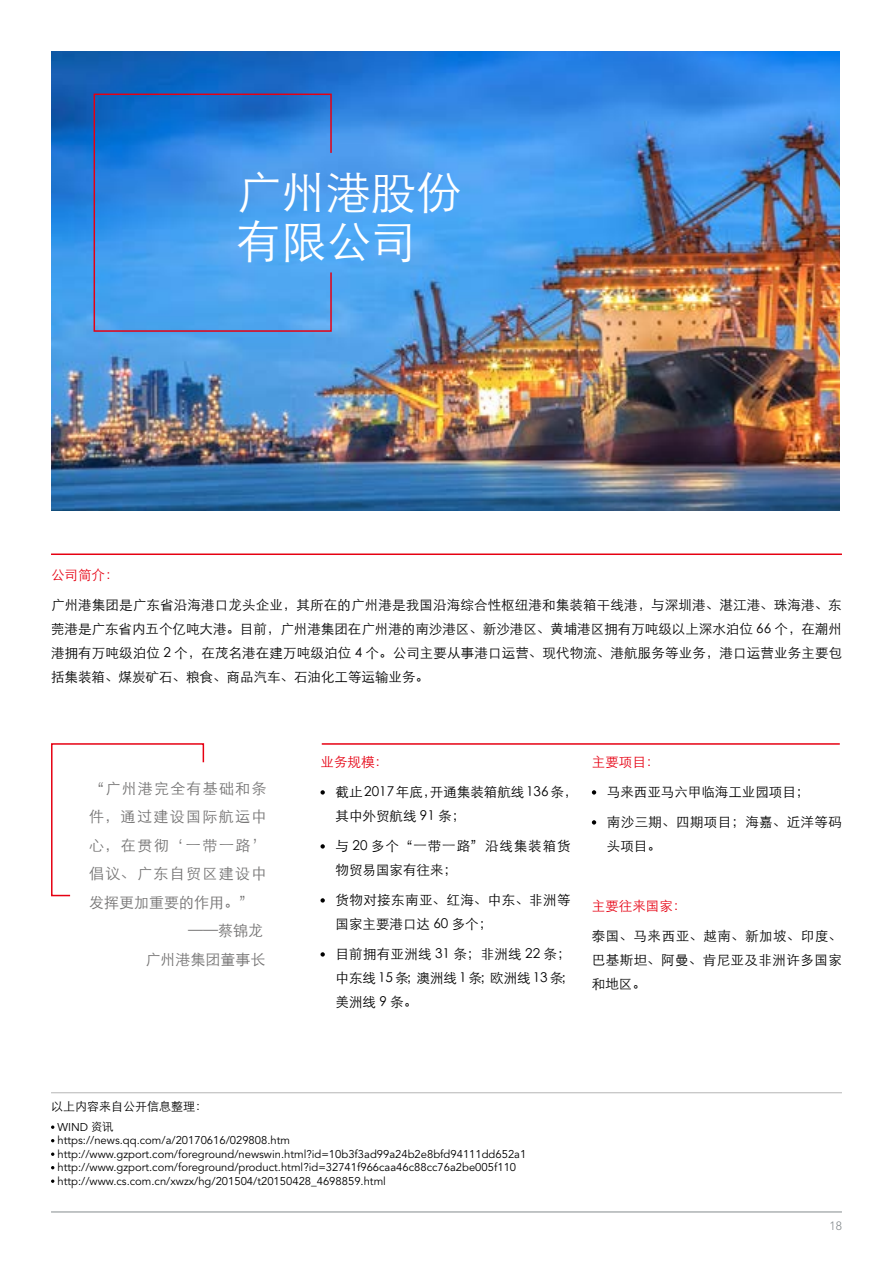
<style>
.page{position:relative;width:893px;height:1263px;background:#fff}
.page>*{position:absolute;margin:0;border:0;box-sizing:border-box;transform-origin:0 0}
.t1{font:45px/49.5px "ST Xihei";color:#fff}
.t2{font:15px "ST Xihei";letter-spacing:.08em;color:#727171}
.t3{font:15px "ST Xihei";color:#727171}
.t4{font:13.5px/24px "ST Xihei";color:#000}
.t5{font:13.5px/24px "ST Xihei";letter-spacing:.03em;color:#000}
.t6{font:13.5px/24px "ST Xihei";letter-spacing:.065em;color:#000}
.t7{font:13.5px "ST Xihei";color:#e60012}
.t8{font:12px "ST Xihei";color:#000}
.t9{font:300 12px "Avenir LT Std";color:#858b8e}
.t10{font:11.25px/13.5px "Avenir LT Std";color:#000}
.s1{font-family:"ST Xihei"}
</style>
<div class="page">
<hr style="left:51px;top:1212px;width:791px;height:1px;background:#858b8e">
<img style="left:51px;top:51px;width:789px;height:460px">
<hr style="left:51px;top:553px;width:791px;height:2px;background:#e60012">
<hr style="left:322px;top:743px;width:518px;height:2px;background:#e60012">
<svg style="left:51px;top:743px;width:154px;height:154px"></svg>
<svg style="left:320px;top:790px;width:5px;height:4px"></svg>
<svg style="left:320px;top:844px;width:5px;height:4px"></svg>
<svg style="left:320px;top:898px;width:5px;height:4px"></svg>
<svg style="left:320px;top:952px;width:5px;height:4px"></svg>
<svg style="left:592px;top:790px;width:4px;height:4px"></svg>
<svg style="left:592px;top:820px;width:4px;height:4px"></svg>
<svg style="left:93px;top:93px;width:239px;height:239px;background:#3f90e2"></svg>
<svg style="left:51px;top:1125px;width:3px;height:4px"></svg>
<svg style="left:51px;top:1152px;width:3px;height:4px"></svg>
<svg style="left:51px;top:1179px;width:3px;height:4px"></svg>
<hr style="left:51px;top:1092px;width:791px;height:1px;background:#b5b6b6">
<p class="t7" style="left:51px;top:564px;width:69px">公司简介：</p>
<h1 class="t1" style="left:236px;top:164px;width:227px">广州港股份有限公司</h1>
<p class="t4" style="left:51px;top:591px;width:793px;text-align:justify">广州港集团是广东省沿海港口龙头企业，其所在的广州港是我国沿海综合性枢纽港和集装箱干线港，与深圳港、湛江港、珠海港、东莞港是广东省内五个亿吨大港。目前，广州港集团在广州港的南沙港区、新沙港区、黄埔港区拥有万吨级以上深水泊位 66 个，在潮州港拥有万吨级泊位 2 个，在茂名港在建万吨级泊位 4 个。公司主要从事港口运营、现代物流、港航服务等业务，港口运营业务主要包括集装箱、煤炭矿石、粮食、商品汽车、石油化工等运输业务。</p>
<p class="t2" style="left:89px;top:776px;width:179px">“广州港完全有基础和条</p>
<p class="t2" style="left:89px;top:805px;width:179px">件，通过建设国际航运中</p>
<p class="t2" style="left:89px;top:833px;width:179px">心，在贯彻‘一带一路’</p>
<p class="t2" style="left:89px;top:862px;width:179px">倡议、广东自贸区建设中</p>
<p class="t3" style="left:89px;top:890px;width:166px">发挥更加重要的作用。”</p>
<p class="t2" style="left:188px;top:919px;width:76px">——蔡锦龙</p>
<p class="t3" style="left:146px;top:947px;width:121px">广州港集团董事长</p>
<p class="t7" style="left:320px;top:752px;width:69px">业务规模：</p>
<p class="t4" style="left:335px;top:779px;width:243px">截止 2017 年底，开通集装箱航线 136 条，其中外贸航线 91 条；</p>
<p class="t6" style="left:335px;top:833px;width:237px">与 20 多个“一带一路”沿线集装箱货物贸易国家有往来；</p>
<p class="t5" style="left:335px;top:887px;width:237px">货物对接东南亚、红海、中东、非洲等国家主要港口达 60 多个；</p>
<p class="t4" style="left:335px;top:941px;width:240px">目前拥有亚洲线 31 条；非洲线 22 条；中东线 15 条；澳洲线 1 条；欧洲线 13 条；美洲线 9 条。</p>
<p class="t7" style="left:592px;top:752px;width:69px">主要项目：</p>
<p class="t4" style="left:607px;top:779px;width:204px">马来西亚马六甲临海工业园项目；</p>
<p class="t5" style="left:607px;top:809px;width:237px">南沙三期、四期项目；海嘉、近洋等码头项目。</p>
<p class="t7" style="left:592px;top:896px;width:96px">主要往来国家：</p>
<p class="t4" style="left:592px;top:923px;width:252px;text-align:justify">泰国、马来西亚、越南、新加坡、印度、巴基斯坦、阿曼、肯尼亚及非洲许多国家和地区。</p>
<p class="t8" style="left:51px;top:1097px;width:157px">以上内容来自公开信息整理：</p>
<p class="t10" style="left:58px;top:1120px;width:470px">WIND <span class="s1">资讯<br></span>https://news.qq.com/a/20170616/029808.htm http://www.gzport.com/foreground/newswin.html?id=10b3f3ad99a24b2e8bfd94111dd652a1 http://www.gzport.com/foreground/product.html?id=32741f966caa46c88cc76a2be005f110 http://www.cs.com.cn/xwzx/hg/201504/t20150428_4698859.html</p>
<p class="t9" style="left:829px;top:1219px;width:14px">18</p>
</div>
